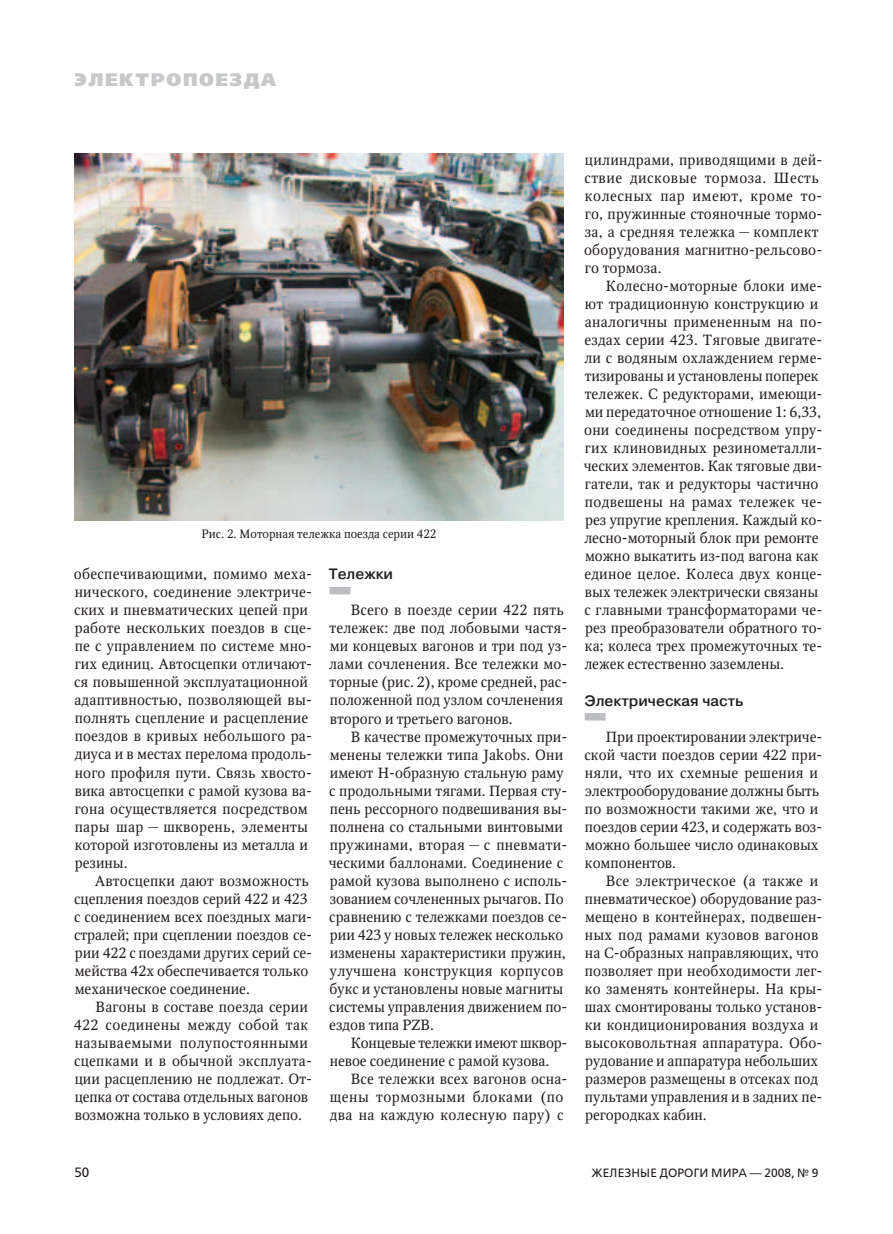
<style>
.page{position:relative;width:893px;height:1234px;background:#fff}
.page>*{position:absolute;margin:0;border:0;box-sizing:border-box;transform-origin:0 0}
.t1{font:800 18px "Free Set";letter-spacing:.09em;color:#c7c8ca}
.t2{font:500 15px "Pragmatica";color:#231f20}
.t3{font:14.7px/18px "Octava";letter-spacing:.005em;color:#231f20}
.t4{font:14.7px/18px "Octava";letter-spacing:.025em;color:#231f20}
.t5{font:13.5px "Free Set";color:#231f20}
.t6{font:12px "Octava";color:#231f20}
.t7{font:12px "Free Set";letter-spacing:.01em;color:#231f20}
</style>
<div class="page">
<div style="left:330px;top:586px;width:20px;height:8px;background:#bcbdc0"></div>
<div style="left:585px;top:712px;width:21px;height:8px;background:#bcbdc0"></div>
<img style="left:74px;top:153px;width:489px;height:367px">
<p class="t1" style="left:74px;top:68px;width:203px">Электропоезда</p>
<p class="t6" style="left:202px;top:526px;width:236px">Рис. 2. Моторная тележка поезда серии 422</p>
<p class="t3" style="left:74px;top:565px;width:240px">обеспечивающими, помимо меха&shy;нического, соединение электриче&shy;ских и пневматических цепей при работе нескольких поездов в сце&shy;пе с управлением по системе мно&shy;гих единиц. Автосцепки отличают&shy;ся повышенной эксплуатационной адаптивностью, позволяющей вы&shy;полнять сцепление и расцепление поездов в кривых небольшого ра&shy;диуса и в местах перелома продоль&shy;ного профиля пути. Связь хвосто&shy;вика автосцепки с рамой кузова ва&shy;гона осуществляется посредством пары шар — шкворень, элементы которой изготовлены из металла и резины.</p>
<p class="t3" style="left:74px;top:871px;width:240px;text-indent:21px">Автосцепки дают возможность сцепления поездов серий 422 и 423 с соединением всех поездных маги&shy;стралей; при сцеплении поездов се&shy;рии 422 с поездами других серий се&shy;мейства 42х обеспечивается только механическое соединение.</p>
<p class="t3" style="left:74px;top:997px;width:240px;text-indent:22px">Вагоны в составе поезда серии<br>422 соединены между собой так называемыми полупостоянными сцепками и в обычной эксплуата&shy;ции расцеплению не подлежат. От&shy;цепка от состава отдельных вагонов возможна только в условиях депо.</p>
<p class="t2" style="left:329px;top:564px;width:66px">Тележки</p>
<p class="t3" style="left:329px;top:601px;width:240px;text-indent:22px">Всего в поезде серии 422 пять тележек: две под лобовыми частя&shy;ми концевых вагонов и три под уз&shy;лами сочленения. Все тележки мо&shy;торные (рис. 2), кроме средней, рас&shy;положенной под узлом сочленения второго и третьего вагонов.</p>
<p class="t3" style="left:329px;top:727px;width:240px;text-indent:22px">В качестве промежуточных при&shy;менены тележки типа Jakobs. Они имеют Н-образную стальную раму с продольными тягами. Первая сту&shy;пень рессорного подвешивания вы&shy;полнена со стальными винтовыми пружинами, вторая — с пневмати&shy;ческими баллонами. Соединение с рамой кузова выполнено с исполь&shy;зованием сочлененных рычагов. По сравнению с тележками поездов се&shy;рии 423 у новых тележек несколько изменены характеристики пружин, улучшена конструкция корпусов букс и установлены новые магниты системы управления движением по&shy;ездов типа PZB.</p>
<p class="t3" style="left:330px;top:1033px;width:237px;text-indent:21px">Концевые тележки имеют шквор&shy;невое соединение с рамой кузова.</p>
<p class="t4" style="left:330px;top:1069px;width:239px;text-indent:21px">Все тележки всех вагонов осна&shy;щены тормозными блоками (по два на каждую колесную пару) с</p>
<p class="t3" style="left:584px;top:151px;width:240px">цилиндрами, приводящими в дей&shy;ствие дисковые тормоза. Шесть колесных пар имеют, кроме то&shy;го, пружинные стояночные тормо&shy;за, а средняя тележка — комплект оборудования магнитно-рельсово&shy;го тормоза.</p>
<p class="t3" style="left:584px;top:277px;width:240px;text-indent:22px">Колесно-моторные блоки име&shy;ют традиционную конструкцию и аналогичны примененным на по&shy;ездах серии 423. Тяговые двигате&shy;ли с водяным охлаждением герме&shy;тизированы и установлены поперек тележек. С редукторами, имеющи&shy;ми передаточное отношение 1: 6,33, они соединены посредством упру&shy;гих клиновидных резинометалли&shy;ческих элементов. Как тяговые дви&shy;гатели, так и редукторы частично подвешены на рамах тележек че&shy;рез упругие крепления. Каждый ко&shy;лесно-моторный блок при ремонте можно выкатить из‑ под вагона как единое целое. Колеса двух конце&shy;вых тележек электрически связаны с главными трансформаторами че&shy;рез преобразователи обратного то&shy;ка; колеса трех промежуточных те&shy;лежек естественно заземлены.</p>
<p class="t2" style="left:585px;top:690px;width:160px">Электрическая часть</p>
<p class="t3" style="left:584px;top:727px;width:240px;text-indent:21px">При проектировании электриче&shy;ской части поездов серии 422 при&shy;няли, что их схемные решения и электрооборудование должны быть по возможности такими же, что и поездов серии 423, и содержать воз&shy;можно большее число одинаковых компонентов.</p>
<p class="t3" style="left:585px;top:871px;width:239px;text-indent:21px">Все электрическое (а также и пневматическое) оборудование раз&shy;мещено в контейнерах, подвешен&shy;ных под рамами кузовов вагонов на С-образных направляющих, что позволяет при необходимости лег&shy;ко заменять контейнеры. На кры&shy;шах смонтированы только установ&shy;ки кондиционирования воздуха и высоковольтная аппаратура. Обо&shy;рудование и аппаратура небольших размеров размещены в отсеках под пультами управления и в задних пе&shy;регородках кабин.</p>
<p class="t5" style="left:74px;top:1163px;width:17px">50</p>
<p class="t7" style="left:591px;top:1165px;width:229px">Железные дороги мира — 2008, № 9</p>
</div>
